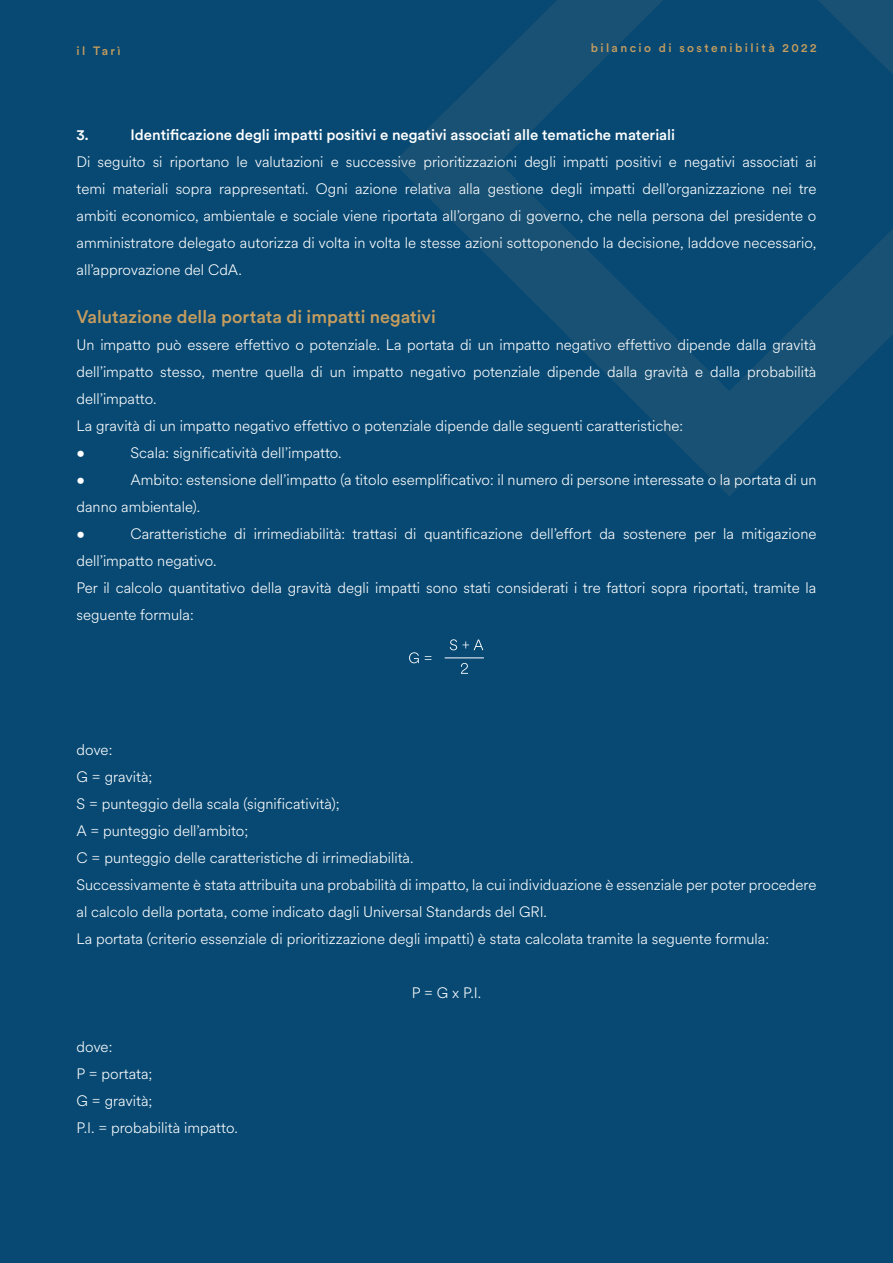
<style>
.page{position:relative;width:893px;height:1263px;background:#074973}
.page>*{position:absolute;margin:0;border:0;box-sizing:border-box;transform-origin:0 0}
.Titolo_paragrafo{font:500 18px "Circular Std";color:#c69d5e}
.Paragrafo{font:300 15px/27px "Circular Spotify Text";color:#fff}
.Paragrafo-2{font:500 15px "Circular Std";color:#fff}
.t1{font:500 12px "Circular Std";letter-spacing:.2em;color:#c69d5e}
</style>
<div class="page">
<svg style="left:394px;top:0;width:499px;height:496px"></svg>
<hr style="left:445px;top:657px;width:39px;height:1px;background:#fff">
<svg style="left:409px;top:652px;width:22px;height:11px"></svg>
<svg style="left:450px;top:639px;width:33px;height:11px"></svg>
<svg style="left:461px;top:663px;width:7px;height:11px"></svg>
<p class="t1" style="left:77px;top:43px;width:46px">il Tarì</p>
<p class="t1" style="left:591px;top:40px;width:227px">bilancio di sostenibilità 2022</p>
<p class="Paragrafo-2" style="left:77px;top:125px;width:14px">3.</p>
<p class="Paragrafo-2" style="left:131px;top:125px;width:546px">Identificazione degli impatti positivi e negativi associati alle tematiche materiali</p>
<p class="Paragrafo" style="left:77px;top:148px;width:741px;text-align:justify">Di seguito si riportano le valutazioni e successive prioritizzazioni degli impatti positivi e negativi associati ai temi materiali sopra rappresentati. Ogni azione relativa alla gestione degli impatti dell’organizzazione nei tre ambiti economico, ambientale e sociale viene riportata all’organo di governo, che nella persona del presidente o amministratore delegato autorizza di volta in volta le stesse azioni sottoponendo la decisione, laddove necessario, all’approvazione del CdA.</p>
<p class="Titolo_paragrafo" style="left:77px;top:305px;width:361px">Valutazione della portata di impatti negativi</p>
<p class="Paragrafo" style="left:77px;top:331px;width:741px;text-align:justify">Un impatto può essere effettivo o potenziale. La portata di un impatto negativo effettivo dipende dalla gravità dell’impatto stesso, mentre quella di un impatto negativo potenziale dipende dalla gravità e dalla probabilità dell’impatto.</p>
<p class="Paragrafo" style="left:77px;top:412px;width:608px">La gravità di un impatto negativo effettivo o potenziale dipende dalle seguenti caratteristiche:</p>
<p class="Paragrafo" style="left:77px;top:439px;width:10px">•</p>
<p class="Paragrafo" style="left:131px;top:439px;width:213px">Scala: significatività dell’impatto.</p>
<p class="Paragrafo" style="left:77px;top:466px;width:10px">•</p>
<p class="Paragrafo" style="left:77px;top:466px;width:741px;text-indent:54px">Ambito: estensione dell’impatto (a titolo esemplificativo: il numero di persone interessate o la portata di un danno ambientale).</p>
<p class="Paragrafo" style="left:77px;top:520px;width:10px">•</p>
<p class="Paragrafo" style="left:77px;top:520px;width:741px;text-indent:54px">Caratteristiche di irrimediabilità: trattasi di quantificazione dell’effort da sostenere per la mitigazione dell’impatto negativo.</p>
<p class="Paragrafo" style="left:77px;top:574px;width:741px">Per il calcolo quantitativo della gravità degli impatti sono stati considerati i tre fattori sopra riportati, tramite la seguente formula:</p>
<p class="Paragrafo" style="left:77px;top:736px;width:37px">dove:</p>
<p class="Paragrafo" style="left:77px;top:763px;width:78px">G = gravità;</p>
<p class="Paragrafo" style="left:77px;top:790px;width:265px">S = punteggio della scala (significatività);</p>
<p class="Paragrafo" style="left:77px;top:817px;width:173px">A = punteggio dell’ambito;</p>
<p class="Paragrafo" style="left:77px;top:844px;width:339px">C = punteggio delle caratteristiche di irrimediabilità.</p>
<p class="Paragrafo" style="left:77px;top:871px;width:741px">Successivamente è stata attribuita una probabilità di impatto, la cui individuazione è essenziale per poter procedere al calcolo della portata, come indicato dagli Universal Standards del GRI.</p>
<p class="Paragrafo" style="left:77px;top:925px;width:694px">La portata (criterio essenziale di prioritizzazione degli impatti) è stata calcolata tramite la seguente formula:</p>
<p class="Paragrafo" style="left:77px;top:1033px;width:37px">dove:</p>
<p class="Paragrafo" style="left:77px;top:1060px;width:77px">P = portata;</p>
<p class="Paragrafo" style="left:77px;top:1087px;width:78px">G = gravità;</p>
<p class="Paragrafo" style="left:77px;top:1114px;width:163px">P.I. = probabilità impatto.</p>
<p class="Paragrafo" style="left:412px;top:979px;width:71px">P = G x P.I.</p>
</div>
